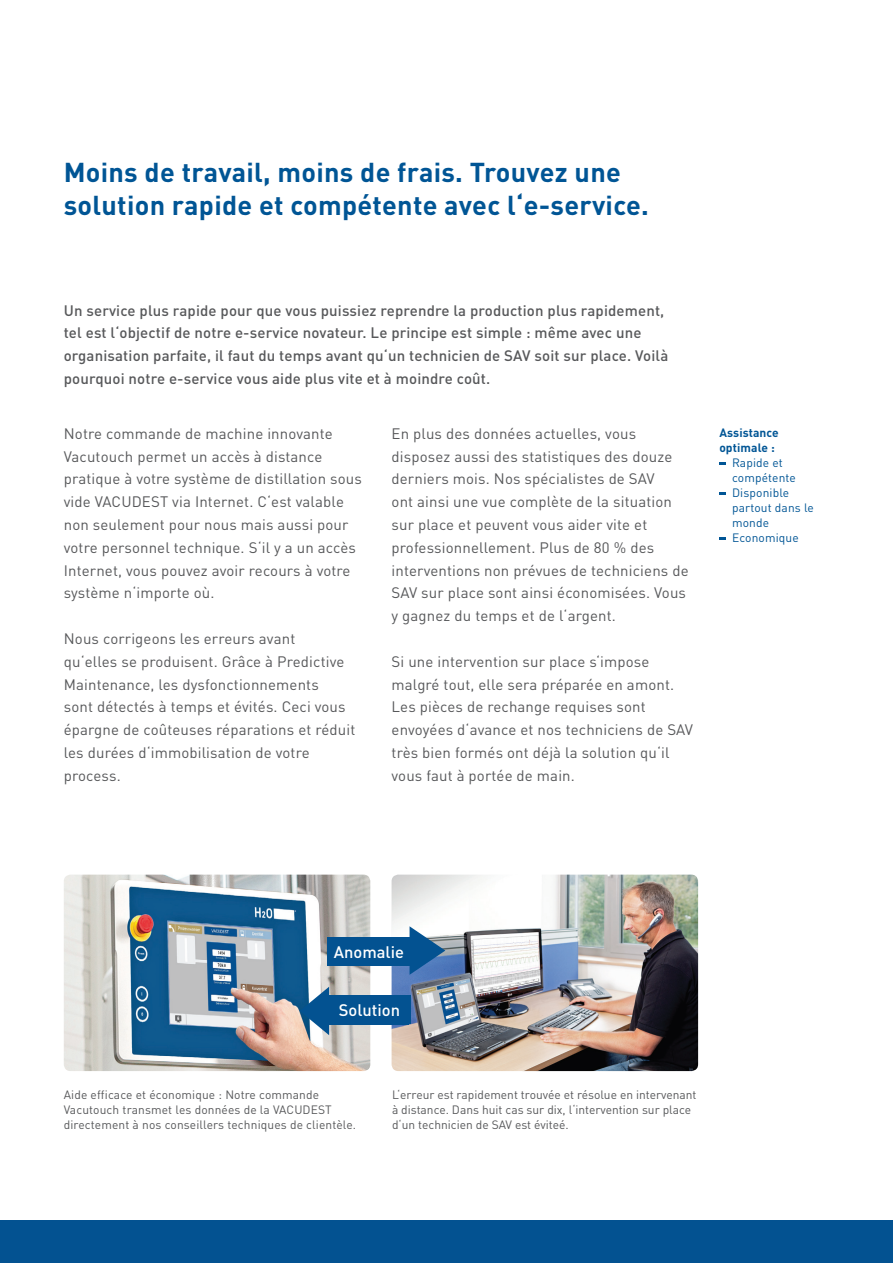
<style>
.page{position:relative;width:893px;height:1263px;background:#fff}
.page>*{position:absolute;margin:0;border:0;box-sizing:border-box;transform-origin:0 0}
.t1{font:700 27px/33px "DINOT";letter-spacing:.01em;color:#005595}
.t2{font:500 16.5px "DINOT";color:#fff}
.t3{font:15px/22.8px "DINOT";letter-spacing:.01em;color:#57585a}
.t4{font:500 15px/22.8px "DINOT";letter-spacing:.01em;color:#57585a}
.t5{font:12px/15px "DINOT";color:#57585a}
.t6{font:12px/15px "DINOT";letter-spacing:.01em;color:#005595}
.t7{font:700 12px/15px "DINOT";letter-spacing:.01em;color:#005595}
</style>
<div class="page">
<img style="left:64px;top:875px;width:306px;height:196px">
<img style="left:392px;top:875px;width:306px;height:196px">
<svg style="left:410px;top:926px;width:35px;height:49px"></svg>
<div style="left:327px;top:937px;width:83px;height:28px;background:#035291"></div>
<div style="left:328px;top:999px;width:81px;height:26px;background:#035291"></div>
<svg style="left:300px;top:987px;width:29px;height:48px"></svg>
<div style="left:329px;top:996px;width:81px;height:28px;background:#035291"></div>
<svg style="left:719px;top:462px;width:7px;height:2px"></svg>
<svg style="left:719px;top:492px;width:7px;height:2px"></svg>
<svg style="left:719px;top:537px;width:7px;height:2px"></svg>
<div style="left:0;top:1220px;width:893px;height:43px;background:#035291"></div>
<h1 class="t1" style="left:64px;top:155px;width:587px">Moins de travail, moins de frais. Trouvez une solution rapide et compétente avec l‘e-service.</h1>
<p class="t4" style="left:64px;top:298px;width:606px">Un service plus rapide pour que vous puissiez reprendre la production plus rapidement, tel est l‘objectif de notre e-service novateur. Le principe est simple : même avec une organisation parfaite, il faut du temps avant qu‘un technicien de SAV soit sur place. Voilà pourquoi notre e-service vous aide plus vite et à moindre coût.</p>
<p class="t3" style="left:64px;top:422px;width:300px">Notre commande de machine innovante Vacutouch permet un accès à distance pratique à votre système de distillation sous vide VACUDEST via Internet. C‘est valable non seulement pour nous mais aussi pour votre personnel technique. S‘il y a un accès Internet, vous pouvez avoir recours à votre système n‘importe où.</p>
<p class="t3" style="left:64px;top:627px;width:293px">Nous corrigeons les erreurs avant<br>qu‘elles se produisent. Grâce à Predictive Maintenance, les dysfonctionnements<br>sont détectés à temps et évités. Ceci vous épargne de coûteuses réparations et réduit les durées d‘immobilisation de votre process.</p>
<p class="t3" style="left:392px;top:422px;width:299px">En plus des données actuelles, vous disposez aussi des statistiques des douze derniers mois. Nos spécialistes de SAV<br>ont ainsi une vue complète de la situation sur place et peuvent vous aider vite et professionnellement. Plus de 80 % des interventions non prévues de techniciens de SAV sur place sont ainsi économisées. Vous y gagnez du temps et de l‘argent.</p>
<p class="t3" style="left:392px;top:650px;width:303px">Si une intervention sur place s‘impose malgré tout, elle sera préparée en amont.<br>Les pièces de rechange requises sont envoyées d‘avance et nos techniciens de SAV très bien formés ont déjà la solution qu‘il vous faut à portée de main.</p>
<p class="t7" style="left:719px;top:424px;width:61px">Assistance optimale :</p>
<p class="t6" style="left:732px;top:454px;width:83px">Rapide et compétente<br>Disponible partout dans le monde<br>Economique</p>
<p class="t2" style="left:334px;top:941px;width:72px">Anomalie</p>
<p class="t2" style="left:339px;top:999px;width:63px">Solution</p>
<p class="t5" style="left:64px;top:1086px;width:294px">Aide efficace et économique : Notre commande<br>Vacutouch transmet les données de la VACUDEST directement à nos conseillers techniques de clientèle.</p>
<p class="t5" style="left:392px;top:1086px;width:306px">L‘erreur est rapidement trouvée et résolue en intervenant à distance. Dans huit cas sur dix, l‘intervention sur place d‘un technicien de SAV est éviteé.</p>
</div>
